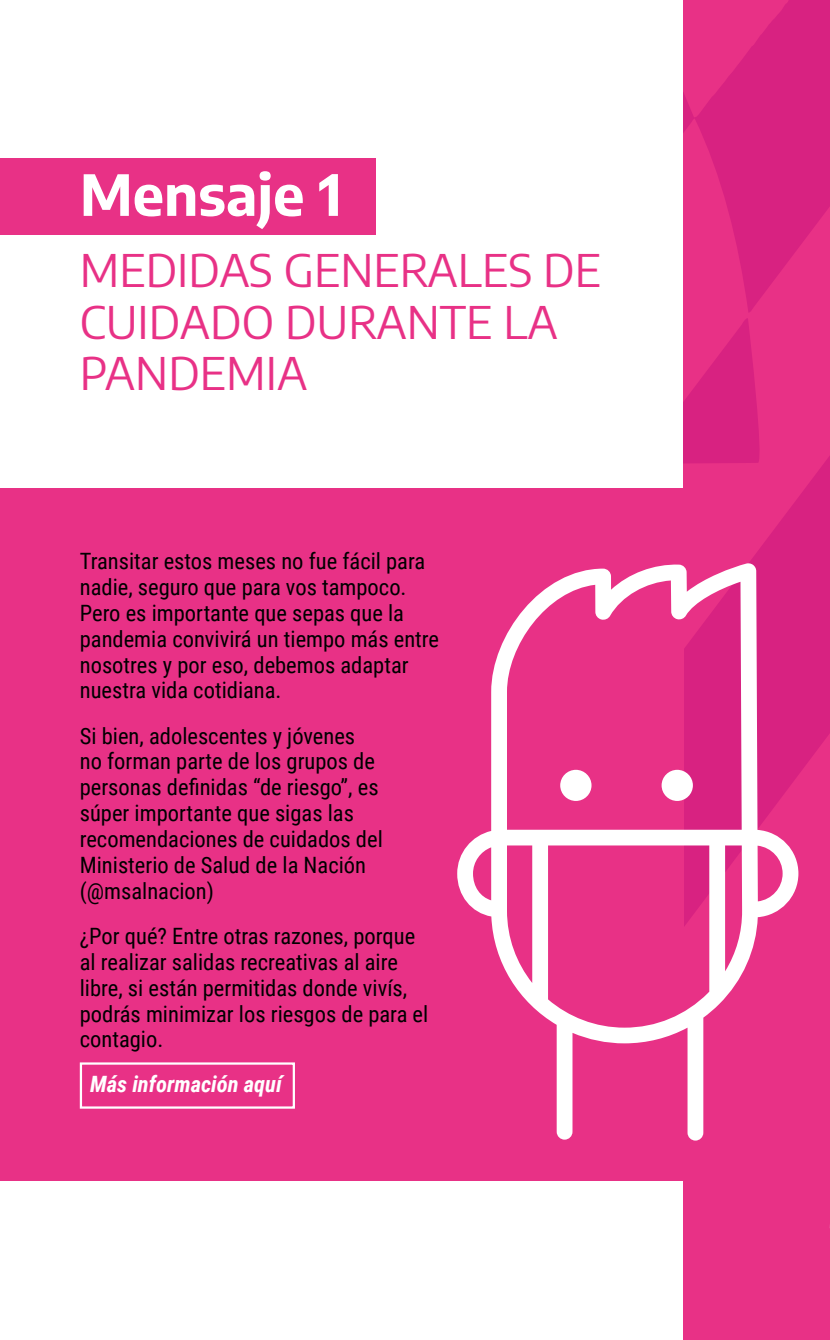
<style>
.page{position:relative;width:830px;height:1340px;background:#fff}
.page>*{position:absolute;margin:0;border:0;box-sizing:border-box;transform-origin:0 0}
.t1{font:700 56.25px "Encode Sans";color:#fff}
.t2{font:45px/51.8px "Encode Sans";color:#e83186}
.t3{font:22.5px/25.9px "Roboto Condensed";color:#000}
.t4{font:italic 700 22.5px "Roboto Condensed";color:#fff}
</style>
<div class="page">
<div style="left:682px;top:0;width:147px;height:1339px;background:#d82281"></div>
<svg style="left:682px;top:118px;width:147px;height:445px;fill:#e83186"></svg>
<svg style="left:682px;top:0;width:106px;height:117px"></svg>
<div style="left:682px;top:735px;width:147px;height:604px;background:#e83186"></div>
<div style="left:0;top:488px;width:682px;height:692px;background:#e83186"></div>
<svg style="left:457px;top:563px;width:341px;height:577px"></svg>
<div style="left:560px;top:769px;width:31px;height:32px;background:#fff;border-radius:50%"></div>
<div style="left:661px;top:769px;width:31px;height:32px;background:#fff;border-radius:50%"></div>
<div style="left:0;top:158px;width:375px;height:76px;background:#e83186"></div>
<svg style="left:829px;top:844px;width:1px;height:486px"></svg>
<div style="left:80px;top:1062px;width:215px;height:46px;border:2px solid #fff"></div>
<h1 class="t1" style="left:80px;top:153px;width:263px">Mensaje 1</h1>
<h2 class="t2" style="left:80px;top:242px;width:522px">MEDIDAS GENERALES DE<br>CUIDADO DURANTE LA<br>PANDEMIA</h2>
<p class="t3" style="left:80px;top:547px;width:361px">Transitar estos meses no fue fácil para nadie, seguro que para vos tampoco.<br>Pero es importante que sepas que la pandemia convivirá un tiempo más entre nosotres y por eso, debemos adaptar nuestra vida cotidiana.</p>
<p class="t3" style="left:80px;top:721px;width:304px">Si bien, adolescentes y jóvenes no forman parte de los grupos de personas definidas “de riesgo”, es súper importante que sigas las recomendaciones de cuidados del<br>Ministerio de Salud de la Nación (@msalnacion)</p>
<p class="t3" style="left:80px;top:922px;width:350px">¿Por qué? Entre otras razones, porque al realizar salidas recreativas al aire libre, si están permitidas donde vivís, podrás minimizar los riesgos de para el contagio.</p>
<p class="t4" style="left:90px;top:1068px;width:193px">Más información aquí</p>
</div>
